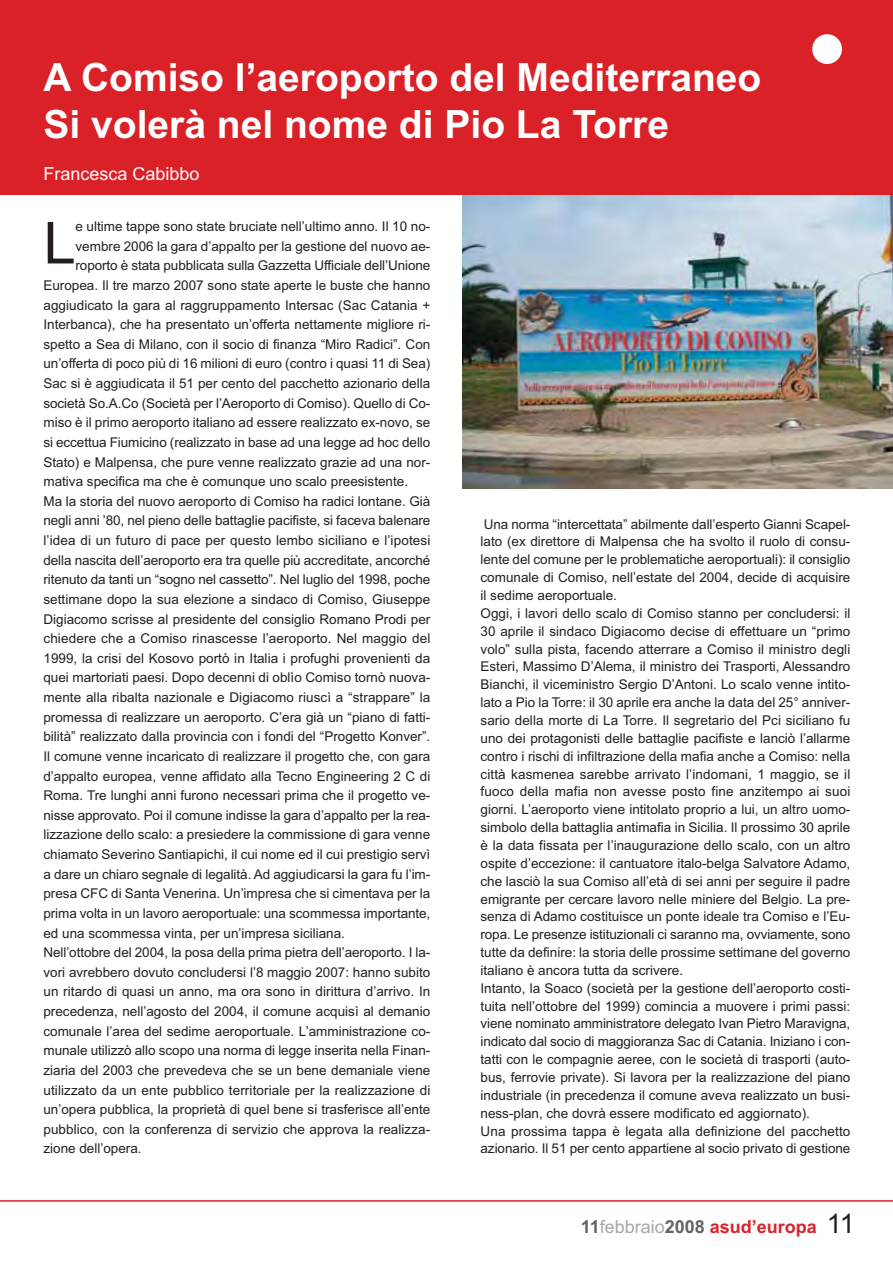
<style>
.page{position:relative;width:893px;height:1263px;background:#fff}
.page>*{position:absolute;margin:0;border:0;box-sizing:border-box;transform-origin:0 0}
.t1{font:57.9px "Arial";color:#231f20}
.t2{font:700 39px/46.8px "Arial";color:#fff}
.t3{font:700 18px "Arial";color:#da2128}
.t4{font:18px "Arial";color:#fff}
.t5{font:13.5px/17.9px "Arial";color:#231f20}
.s1{color:#656262}
.s2{font-weight:400;color:#a9a7a6}
.s3{font-weight:400;font-size:27px;color:#231f20}
</style>
<div class="page">
<div style="left:0;top:0;width:892px;height:194px;background:#da2128"></div>
<hr style="left:0;top:1200px;width:892px;height:2px;background:#da2128">
<div style="left:812px;top:34px;width:30px;height:30px;background:#fff;border-radius:50%"></div>
<img style="left:462px;top:196px;width:430px;height:292px">
<h2 class="t2" style="left:43px;top:58px;width:719px">A Comiso l’aeroporto del Mediterraneo<br>Si volerà nel nome di Pio La Torre</h2>
<h3 class="t4" style="left:43px;top:168px;width:157px">Francesca Cabibbo</h3>
<h1 class="t1" style="left:43px;top:222px;width:34px">L</h1>
<p class="t5" style="left:75px;top:219px;width:356px">e ultime tappe sono state bruciate nell’ultimo anno. Il 10 no-</p>
<p class="t5" style="left:75px;top:238px;width:356px">vembre 2006 la gara d’appalto per la gestione del nuovo ae-</p>
<p class="t5" style="left:75px;top:258px;width:356px">roporto è stata pubblicata sulla Gazzetta Ufficiale dell’Unione</p>
<p class="t5" style="left:43px;top:278px;width:388px">Europea. Il tre marzo 2007 sono state aperte le buste che hanno</p>
<p class="t5" style="left:43px;top:297px;width:388px">aggiudicato la gara al raggruppamento Intersac (Sac Catania +</p>
<p class="t5" style="left:43px;top:317px;width:388px">Interbanca), che ha presentato un’offerta nettamente migliore ri-</p>
<p class="t5" style="left:43px;top:336px;width:388px">spetto a Sea di Milano, con il socio di finanza “Miro Radici”. Con</p>
<p class="t5" style="left:43px;top:356px;width:388px">un’offerta di poco più di 16 milioni di euro (contro i quasi 11 di Sea)</p>
<p class="t5" style="left:43px;top:376px;width:388px">Sac si è aggiudicata il 51 per cento del pacchetto azionario della</p>
<p class="t5" style="left:43px;top:395px;width:388px">società So.A.Co (Società per l’Aeroporto di Comiso). Quello di Co-</p>
<p class="t5" style="left:43px;top:415px;width:388px">miso è il primo aeroporto italiano ad essere realizzato ex-novo, se</p>
<p class="t5" style="left:43px;top:435px;width:388px">si eccettua Fiumicino (realizzato in base ad una legge ad hoc dello</p>
<p class="t5" style="left:43px;top:454px;width:388px">Stato) e Malpensa, che pure venne realizzato grazie ad una nor-</p>
<p class="t5" style="left:43px;top:474px;width:366px">mativa specifica ma che è comunque uno scalo preesistente.</p>
<p class="t5" style="left:43px;top:493px;width:388px">Ma la storia del nuovo aeroporto di Comiso ha radici lontane. Già</p>
<p class="t5" style="left:43px;top:513px;width:388px">negli anni ’80, nel pieno delle battaglie pacifiste, si faceva balenare</p>
<p class="t5" style="left:43px;top:533px;width:388px">l’idea di un futuro di pace per questo lembo siciliano e l’ipotesi</p>
<p class="t5" style="left:43px;top:552px;width:388px">della nascita dell’aeroporto era tra quelle più accreditate, ancorché</p>
<p class="t5" style="left:43px;top:572px;width:388px">ritenuto da tanti un “sogno nel cassetto”. Nel luglio del 1998, poche</p>
<p class="t5" style="left:43px;top:592px;width:388px">settimane dopo la sua elezione a sindaco di Comiso, Giuseppe</p>
<p class="t5" style="left:43px;top:611px;width:388px">Digiacomo scrisse al presidente del consiglio Romano Prodi per</p>
<p class="t5" style="left:43px;top:631px;width:388px">chiedere che a Comiso rinascesse l’aeroporto. Nel maggio del</p>
<p class="t5" style="left:43px;top:650px;width:388px">1999, la crisi del Kosovo portò in Italia i profughi provenienti da</p>
<p class="t5" style="left:43px;top:670px;width:388px">quei martoriati paesi. Dopo decenni di oblìo Comiso tornò nuova-</p>
<p class="t5" style="left:43px;top:690px;width:388px">mente alla ribalta nazionale e Digiacomo riuscì a “strappare” la</p>
<p class="t5" style="left:43px;top:709px;width:388px">promessa di realizzare un aeroporto. C’era già un “piano di fatti-</p>
<p class="t5" style="left:43px;top:729px;width:388px">bilità” realizzato dalla provincia con i fondi del “Progetto Konver”.</p>
<p class="t5" style="left:43px;top:749px;width:388px">Il comune venne incaricato di realizzare il progetto che, con gara</p>
<p class="t5" style="left:43px;top:768px;width:388px">d’appalto europea, venne affidato alla Tecno Engineering 2 C di</p>
<p class="t5" style="left:43px;top:788px;width:388px">Roma. Tre lunghi anni furono necessari prima che il progetto ve-</p>
<p class="t5" style="left:43px;top:807px;width:388px">nisse approvato. Poi il comune indisse la gara d’appalto per la rea-</p>
<p class="t5" style="left:43px;top:827px;width:388px">lizzazione dello scalo: a presiedere la commissione di gara venne</p>
<p class="t5" style="left:43px;top:847px;width:388px">chiamato Severino Santiapichi, il cui nome ed il cui prestigio servì</p>
<p class="t5" style="left:43px;top:866px;width:388px">a dare un chiaro segnale di legalità. Ad aggiudicarsi la gara fu l’im-</p>
<p class="t5" style="left:43px;top:886px;width:388px">presa CFC di Santa Venerina. Un’impresa che si cimentava per la</p>
<p class="t5" style="left:43px;top:906px;width:388px">prima volta in un lavoro aeroportuale: una scommessa importante,</p>
<p class="t5" style="left:43px;top:925px;width:303px">ed una scommessa vinta, per un’impresa siciliana.</p>
<p class="t5" style="left:43px;top:945px;width:388px">Nell’ottobre del 2004, la posa della prima pietra dell’aeroporto. I la-</p>
<p class="t5" style="left:43px;top:964px;width:388px">vori avrebbero dovuto concludersi l’8 maggio 2007: hanno subito</p>
<p class="t5" style="left:43px;top:984px;width:388px">un ritardo di quasi un anno, ma ora sono in dirittura d’arrivo. In</p>
<p class="t5" style="left:43px;top:1004px;width:388px">precedenza, nell’agosto del 2004, il comune acquisì al demanio</p>
<p class="t5" style="left:43px;top:1023px;width:388px">comunale l’area del sedime aeroportuale. L’amministrazione co-</p>
<p class="t5" style="left:43px;top:1043px;width:388px">munale utilizzò allo scopo una norma di legge inserita nella Finan-</p>
<p class="t5" style="left:43px;top:1063px;width:388px">ziaria del 2003 che prevedeva che se un bene demaniale viene</p>
<p class="t5" style="left:43px;top:1082px;width:388px">utilizzato da un ente pubblico territoriale per la realizzazione di</p>
<p class="t5" style="left:43px;top:1102px;width:388px">un’opera pubblica, la proprietà di quel bene si trasferisce all’ente</p>
<p class="t5" style="left:43px;top:1121px;width:388px">pubblico, con la conferenza di servizio che approva la realizza-</p>
<p class="t5" style="left:43px;top:1141px;width:100px">zione dell’opera.</p>
<p class="t5" style="left:480px;top:516px;width:371px">Una norma “intercettata” abilmente dall’esperto Gianni Scapel&shy;lato (ex direttore di Malpensa che ha svolto il ruolo di consu&shy;lente del comune per le problematiche aeroportuali): il consiglio comunale di Comiso, nell’estate del 2004, decide di acquisire il sedime aeroportuale.<br>Oggi, i lavori dello scalo di Comiso stanno per concludersi: il 30 aprile il sindaco Digiacomo decise di effettuare un “primo volo” sulla pista, facendo atterrare a Comiso il ministro degli Esteri, Massimo D’Alema, il ministro dei Trasporti, Alessandro Bianchi, il viceministro Sergio D’Antoni. Lo scalo venne intito&shy;lato a Pio la Torre: il 30 aprile era anche la data del 25° anniver&shy;sario della morte di La Torre. Il segretario del Pci siciliano fu uno dei protagonisti delle battaglie pacifiste e lanciò l’allarme contro i rischi di infiltrazione della mafia anche a Comiso: nella città kasmenea sarebbe arrivato l’indomani, 1 maggio, se il fuoco della mafia non avesse posto fine anzitempo ai suoi giorni. L’aeroporto viene intitolato proprio a lui, un altro uomo&shy;simbolo della battaglia antimafia in Sicilia. Il prossimo 30 aprile è la data fissata per l’inaugurazione dello scalo, con un altro ospite d’eccezione: il cantuatore italo-belga Salvatore Adamo, che lasciò la sua Comiso all’età di sei anni per seguire il padre emigrante per cercare lavoro nelle miniere del Belgio. La pre&shy;senza di Adamo costituisce un ponte ideale tra Comiso e l’Eu&shy;ropa. Le presenze istituzionali ci saranno ma, ovviamente, sono tutte da definire: la storia delle prossime settimane del governo italiano è ancora tutta da scrivere.<br>Intanto, la Soaco (società per la gestione dell’aeroporto costi&shy;tuita nell’ottobre del 1999) comincia a muovere i primi passi: viene nominato amministratore delegato Ivan Pietro Maravigna, indicato dal socio di maggioranza Sac di Catania. Iniziano i con&shy;tatti con le compagnie aeree, con le società di trasporti (auto&shy;bus, ferrovie private). Si lavora per la realizzazione del piano industriale (in precedenza il comune aveva realizzato un busi&shy;ness-plan, che dovrà essere modificato ed aggiornato).<br>Una prossima tappa è legata alla definizione del pacchetto azionario. Il 51 per cento appartiene al socio privato di gestione</p>
<h3 class="t3" style="left:580px;top:1220px;width:276px"><span class="s1">11</span><span class="s2">febbraio</span><span class="s1">2008</span> asud’europa <span class="s3">11</span></h3>
</div>
